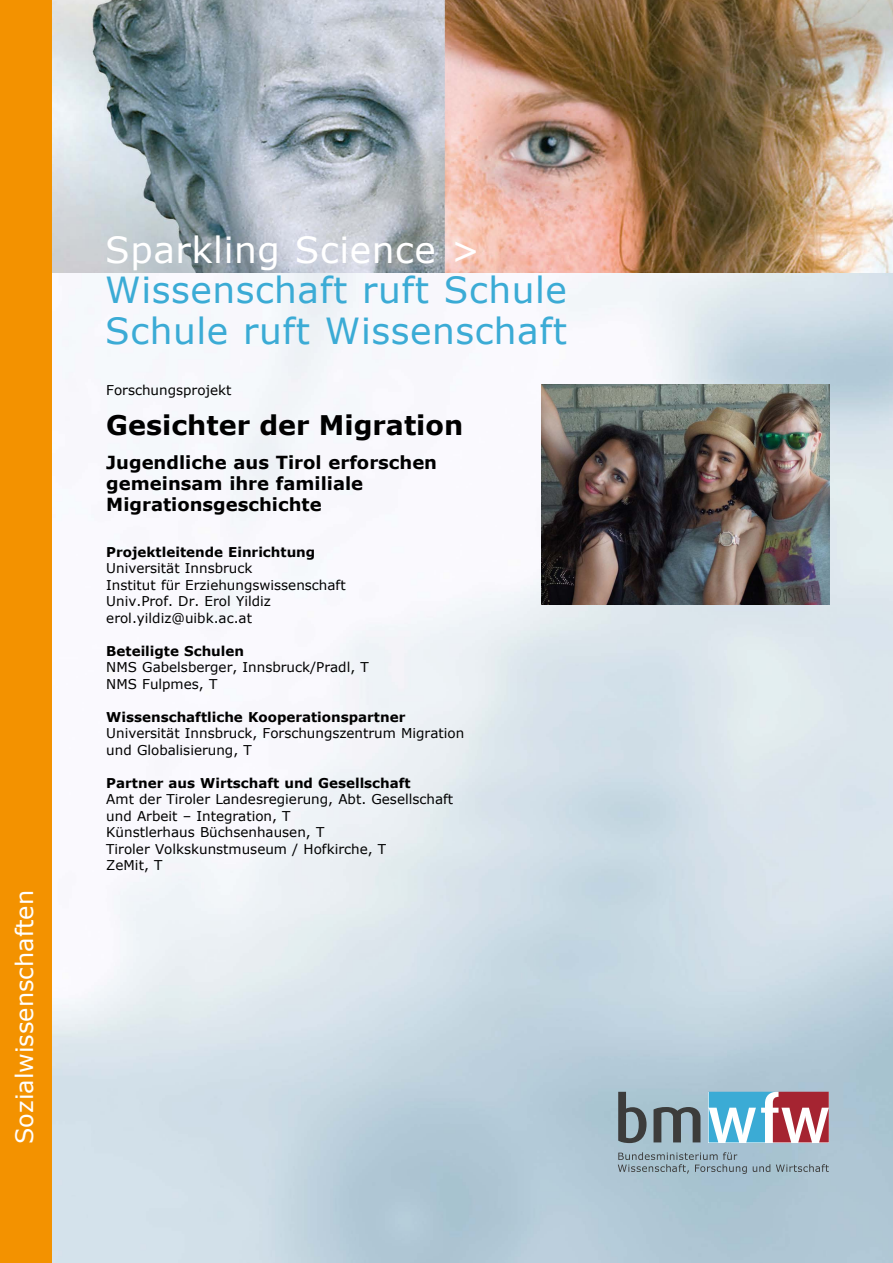
<style>
.page{position:relative;width:893px;height:1263px;background:#fff}
.page>*{position:absolute;margin:0;border:0;box-sizing:border-box;transform-origin:0 0}
.t1{font:36px/40.5px "Verdana";letter-spacing:.015em;color:#3babd5}
.t2{font:36px "Verdana";letter-spacing:.015em;color:#fff}
.t3{font:700 27px "Verdana";color:#000}
.t4{font:24px "Verdana";color:#fff}
.t5{font:700 18px/21px "Verdana";color:#000}
.t6{font:13.5px/16.5px "Verdana";color:#000}
.t7{font:700 13.5px "Verdana";color:#000}
</style>
<div class="page">
<img style="left:51px;top:273px;width:842px;height:990px">
<svg style="left:618px;top:1092px;width:28px;height:51px"></svg>
<svg style="left:653px;top:1107px;width:47px;height:35px;background:#6c797f"></svg>
<svg style="left:709px;top:1092px;width:120px;height:50px"></svg>
<svg style="left:618px;top:1152px;width:129px;height:22px;background:#94aab6"></svg>
<svg style="left:753px;top:1164px;width:17px;height:8px"></svg>
<svg style="left:776px;top:1164px;width:53px;height:8px"></svg>
<img style="left:51px;top:0;width:842px;height:273px">
<div style="left:0;top:0;width:51px;height:1263px;background:#f39200"></div>
<img style="left:541px;top:385px;width:288px;height:220px">
<h3 class="t4" style="left:8px;top:1144px;width:255px;rotate:-90deg">Sozialwissenschaften</h3>
<h1 class="t2" style="left:105px;top:225px;width:377px">Sparkling Science &gt;</h1>
<h1 class="t1" style="left:105px;top:269px;width:463px">Wissenschaft ruft Schule<br>Schule ruft Wissenschaft</h1>
<p class="t6" style="left:106px;top:382px;width:127px">Forschungsprojekt</p>
<h2 class="t3" style="left:106px;top:406px;width:358px">Gesichter der Migration</h2>
<h3 class="t5" style="left:106px;top:451px;width:332px">Jugendliche aus Tirol erforschen gemeinsam ihre familiale<br>Migrationsgeschichte</h3>
<p class="t7" style="left:106px;top:542px;width:211px">Projektleitende Einrichtung</p>
<p class="t6" style="left:106px;top:560px;width:241px">Universität Innsbruck<br>Institut für Erziehungswissenschaft<br>Univ.Prof. Dr. Erol Yildiz erol.yildiz@uibk.ac.at</p>
<p class="t7" style="left:106px;top:641px;width:139px">Beteiligte Schulen</p>
<p class="t6" style="left:106px;top:659px;width:264px">NMS Gabelsberger, Innsbruck/Pradl, T<br>NMS Fulpmes, T</p>
<p class="t7" style="left:106px;top:707px;width:301px">Wissenschaftliche Kooperationspartner</p>
<p class="t6" style="left:106px;top:725px;width:359px">Universität Innsbruck, Forschungszentrum Migration und Globalisierung, T</p>
<p class="t7" style="left:106px;top:773px;width:306px">Partner aus Wirtschaft und Gesellschaft</p>
<p class="t6" style="left:106px;top:791px;width:348px">Amt der Tiroler Landesregierung, Abt. Gesellschaft und Arbeit – Integration, T<br>Künstlerhaus Büchsenhausen, T<br>Tiroler Volkskunstmuseum / Hofkirche, T<br>ZeMit, T</p>
</div>
